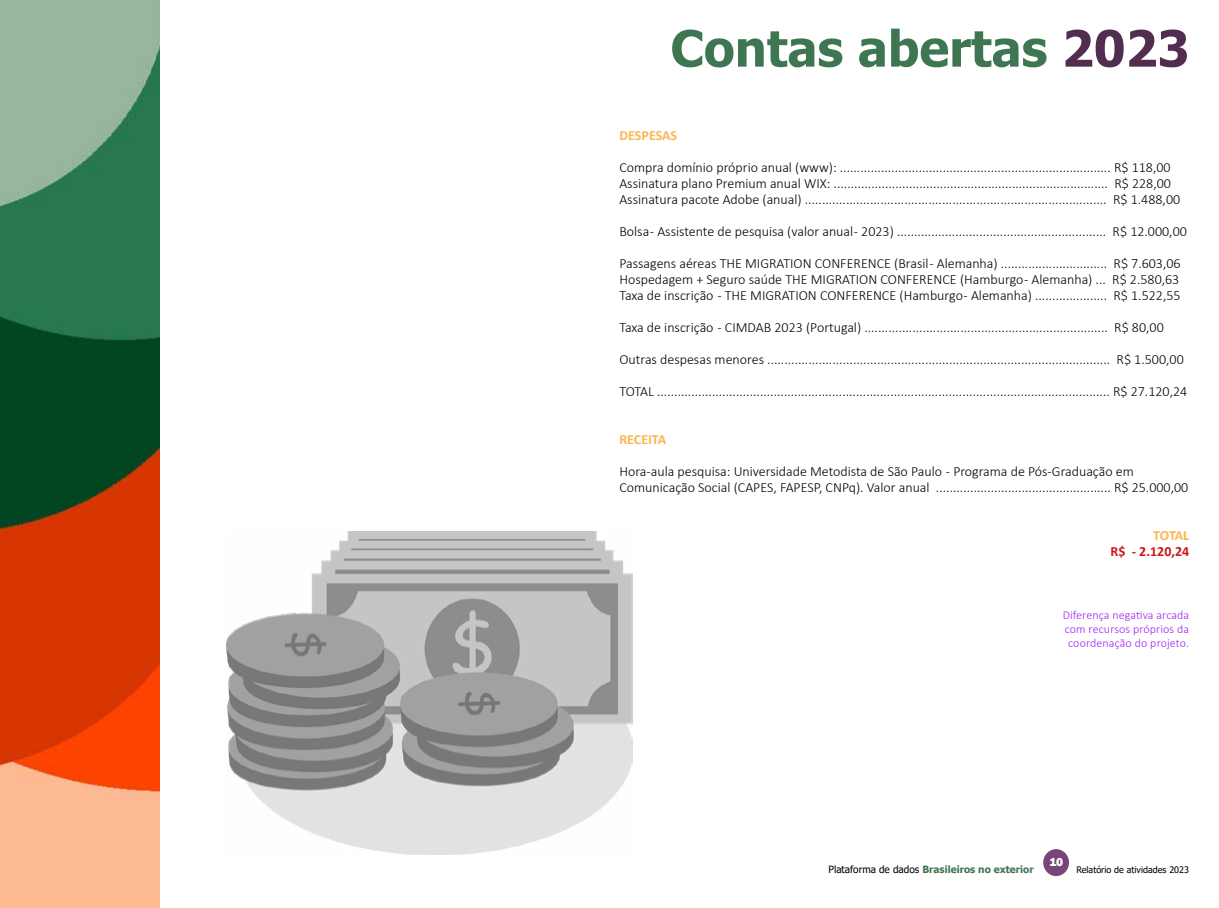
<style>
.page{position:relative;width:1219px;height:908px;background:#fff}
.page>*{position:absolute;margin:0;border:0;box-sizing:border-box;transform-origin:0 0}
.t1{font:700 50px "Tahoma";color:#3f7652}
.t2{font:300 14px/16px "Calibri";color:#000}
.t3{font:700 14px "Calibri";color:#fbb651}
.t4{font:700 14px "Calibri";color:#cd1719}
.t5{font:300 12px/14px "Calibri";letter-spacing:.01em;color:#a020f0;text-align:justify}
.t6{font:800 12px "Franklin Gothic";color:#fff}
.t7{font:700 10px "Tahoma";color:#3f7652}
.t8{font:9px "Tahoma";color:#000}
.s1{color:#512e4f}
.s2{font-weight:400;color:#000}
</style>
<div class="page">
<img style="left:0;top:0;width:160px;height:907px">
<div style="left:1043px;top:848px;width:26px;height:27px;background:#794577;border-radius:50%"></div>
<img style="left:227px;top:531px;width:406px;height:322px">
<h1 class="t1" style="left:670px;top:13px;width:520px">Contas abertas <span class="s1">2023</span></h1>
<p class="t3" style="left:619px;top:125px;width:59px">DESPESAS</p>
<p class="t2" style="left:619px;top:159px;width:562px">Compra domínio próprio anual (www): ............................................................................... R$ 118,00<br>Assinatura plano Premium anual WIX: ................................................................................ R$ 228,00<br>Assinatura pacote Adobe (anual) ........................................................................................ R$ 1.488,00</p>
<p class="t2" style="left:619px;top:223px;width:569px">Bolsa - Assistente de pesquisa (valor anual - 2023) ............................................................. R$ 12.000,00</p>
<p class="t2" style="left:619px;top:255px;width:563px;text-align:justify">Passagens aéreas THE MIGRATION CONFERENCE (Brasil - Alemanha) ............................... R$ 7.603,06<br>Hospedagem + Seguro saúde THE MIGRATION CONFERENCE (Hamburgo - Alemanha) ... R$ 2.580,63<br>Taxa de inscrição - THE MIGRATION CONFERENCE (Hamburgo - Alemanha) ..................... R$ 1.522,55</p>
<p class="t2" style="left:619px;top:319px;width:546px">Taxa de inscrição - CIMDAB 2023 (Portugal) ....................................................................... R$ 80,00</p>
<p class="t2" style="left:619px;top:351px;width:566px">Outras despesas menores .................................................................................................... R$ 1.500,00</p>
<p class="t2" style="left:619px;top:383px;width:569px">TOTAL .................................................................................................................................... R$ 27.120,24</p>
<p class="t3" style="left:619px;top:429px;width:48px">RECEITA</p>
<p class="t2" style="left:619px;top:463px;width:570px">Hora-aula pesquisa: Universidade Metodista de São Paulo - Programa de Pós-Graduação em<br>Comunicação Social (CAPES, FAPESP, CNPq). Valor anual ................................................... R$ 25.000,00</p>
<p class="t3" style="left:1153px;top:525px;width:37px">TOTAL</p>
<p class="t4" style="left:1110px;top:541px;width:80px">R$ - 2.120,24</p>
<p class="t5" style="left:1063px;top:607px;width:128px">Diferença negativa arcada com recursos próprios da coordenação do projeto.</p>
<p class="t6" style="left:1049px;top:854px;width:15px">10</p>
<p class="t7" style="left:829px;top:862px;width:207px"><span class="s2">Plataforma de dados</span> Brasileiros no exterior</p>
<p class="t8" style="left:1076px;top:863px;width:114px">Relatório de atividades 2023</p>
</div>
